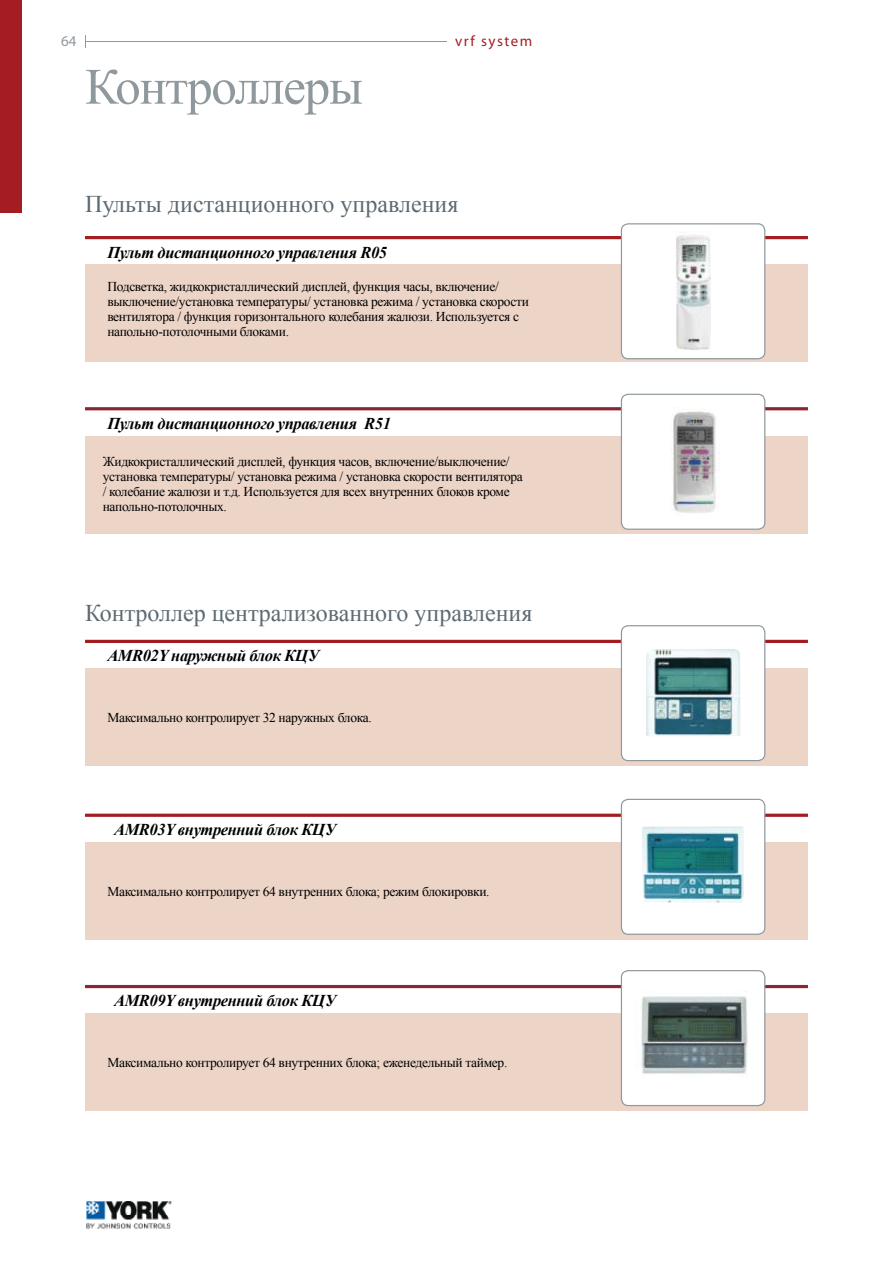
<style>
.page{position:relative;width:893px;height:1263px;background:#fff}
.page>*{position:absolute;margin:0;border:0;box-sizing:border-box;transform-origin:0 0}
.t1{font:51px "Times New Roman";letter-spacing:-.025em;color:#8f989d}
.t2{font:24px "Times New Roman";color:#5d6971}
.t3{font:italic 700 16.5px "Times New Roman";letter-spacing:-.025em;color:#000}
.t4{font:15px "Myriad Pro";letter-spacing:.1em;color:#a41d23}
.t5{font:15px "Myriad Pro";color:#8f989d}
.t6{font:13.5px/15px "Times New Roman";letter-spacing:-.025em;color:#000}
</style>
<div class="page">
<div style="left:0;top:0;width:21px;height:213px;background:#a41d23"></div>
<hr style="left:85px;top:41px;width:361px;height:1px;background:#8f989d">
<svg style="left:85px;top:35px;width:1px;height:13px"></svg>
<div style="left:85px;top:985px;width:723px;height:3px;background:#004b93;border:2px solid #a41d23"></div>
<div style="left:85px;top:1013px;width:723px;height:98px;background:#ecd4c7"></div>
<div style="left:621px;top:971px;width:144px;height:134px;background:#fff;border-radius:7px"></div>
<div style="left:621px;top:970px;width:144px;height:136px;border:1px solid #8f989d;border-radius:7px"></div>
<img style="left:641px;top:996px;width:107px;height:78px">
<div style="left:85px;top:814px;width:723px;height:3px;background:#004b93;border:2px solid #a41d23"></div>
<div style="left:85px;top:842px;width:723px;height:98px;background:#ecd4c7"></div>
<div style="left:621px;top:799px;width:144px;height:135px;background:#fff;border-radius:7px"></div>
<div style="left:621px;top:799px;width:144px;height:136px;border:1px solid #8f989d;border-radius:7px"></div>
<img style="left:642px;top:826px;width:102px;height:77px">
<div style="left:85px;top:668px;width:723px;height:98px;background:#ecd4c7"></div>
<div style="left:85px;top:640px;width:723px;height:3px;background:#004b93;border:2px solid #a41d23"></div>
<div style="left:621px;top:626px;width:144px;height:134px;background:#fff;border-radius:7px"></div>
<div style="left:621px;top:625px;width:144px;height:136px;border:1px solid #8f989d;border-radius:7px"></div>
<img style="left:646px;top:649px;width:95px;height:87px">
<div style="left:85px;top:236px;width:723px;height:3px;background:#004b93;border:2px solid #a41d23"></div>
<div style="left:85px;top:264px;width:723px;height:98px;background:#ecd4c7"></div>
<div style="left:621px;top:224px;width:144px;height:135px;background:#fff;border-radius:7px"></div>
<div style="left:621px;top:223px;width:144px;height:136px;border:1px solid #8f989d;border-radius:7px"></div>
<img style="left:676px;top:234px;width:35px;height:116px">
<div style="left:85px;top:407px;width:723px;height:3px;background:#004b93;border:2px solid #a41d23"></div>
<div style="left:85px;top:436px;width:723px;height:97px;background:#ecd4c7"></div>
<div style="left:621px;top:394px;width:144px;height:135px;background:#fff;border-radius:7px"></div>
<div style="left:621px;top:394px;width:144px;height:136px;border:1px solid #8f989d;border-radius:7px"></div>
<img style="left:671px;top:411px;width:48px;height:102px">
<img style="left:86px;top:1201px;width:86px;height:28px">
<p class="t5" style="left:61px;top:32px;width:17px">64</p>
<p class="t4" style="left:455px;top:32px;width:79px">vrf system</p>
<h1 class="t1" style="left:85px;top:52px;width:280px">Контроллеры</h1>
<h2 class="t2" style="left:85px;top:188px;width:375px">Пульты дистанционного управления</h2>
<p class="t3" style="left:107px;top:240px;width:281px">Пульт дистанционного управления R05</p>
<p class="t6" style="left:107px;top:279px;width:423px">Подсветка, жидкокристаллический дисплей, функция часы, включение/ выключение/установка температуры/ установка режима / установка скорости вентилятора / функция горизонтального колебания жалюзи. Используется с напольно-потолочными блоками.</p>
<p class="t3" style="left:107px;top:412px;width:285px">Пульт дистанционного управления R51</p>
<p class="t6" style="left:103px;top:454px;width:422px">Жидкокристаллический дисплей, функция часов, включение/выключение/ установка температуры/ установка режима / установка скорости вентилятора / колебание жалюзи и т.д. Используется для всех внутренних блоков кроме напольно-потолочных.</p>
<h2 class="t2" style="left:85px;top:596px;width:449px">Контроллер централизованного управления</h2>
<p class="t3" style="left:107px;top:644px;width:213px">AMR02Y наружный блок КЦУ</p>
<p class="t6" style="left:107px;top:709px;width:266px">Максимально контролирует 32 наружных блока.</p>
<p class="t3" style="left:114px;top:818px;width:224px">AMR03Y внутренний блок КЦУ</p>
<p class="t6" style="left:107px;top:884px;width:384px">Максимально контролирует 64 внутренних блока; режим блокировки.</p>
<p class="t3" style="left:114px;top:989px;width:224px">AMR09Y внутренний блок КЦУ</p>
<p class="t6" style="left:107px;top:1055px;width:402px">Максимально контролирует 64 внутренних блока; еженедельный таймер.</p>
</div>
